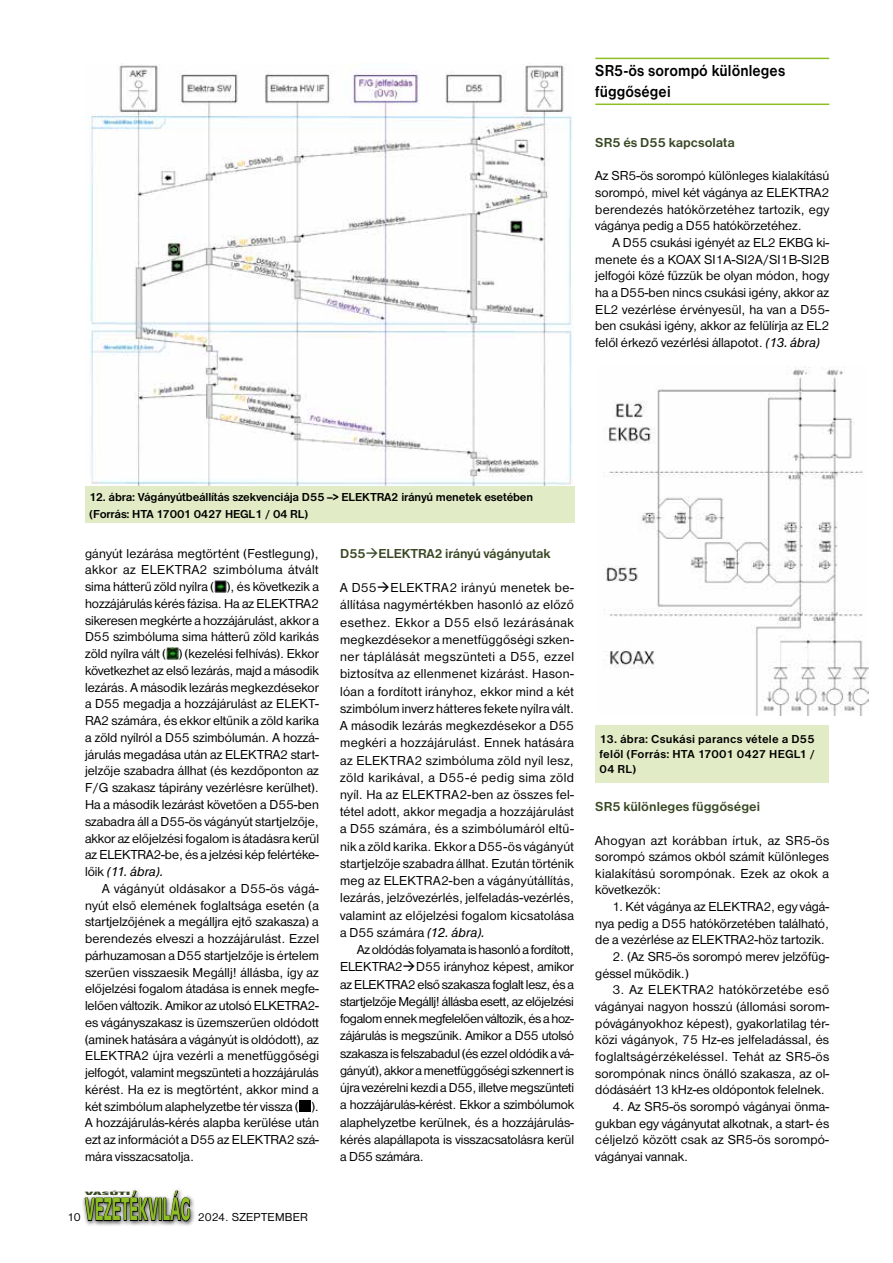
<style>
.page{position:relative;width:893px;height:1263px;background:#fff}
.page>*{position:absolute;margin:0;border:0;box-sizing:border-box;transform-origin:0 0}
.t1{font:700 30px "H Antique Olive";letter-spacing:-.005em;color:#8dbe22;scale:.5 1}
.t2{font:700 16.5px/21px "Nimbus San DEE";letter-spacing:.005em;color:#000;scale:.9 1}
.t3{font:13.5px/16.8px "Nimbus San DEE";color:#000;text-align:justify}
.t4{font:700 13.5px "Nimbus San DEE";color:#384723}
.t5{font:700 12px/15px "Nimbus San DEE";letter-spacing:-.015em;color:#000}
.t6{font:12px "Nimbus San DEE";letter-spacing:.01em;color:#000}
.t7{font:700 condensed 4.5px "H Antique Olive";color:#384723;scale:4 1}
.s1{font-style:italic}
</style>
<div class="page">
<div style="left:81px;top:1187px;width:114px;height:40px;background:#000;opacity:.75"></div>
<svg style="left:84px;top:1190px;width:107px;height:37px"></svg>
<svg style="left:215px;top:581px;width:11px;height:11px"></svg>
<svg style="left:167px;top:648px;width:11px;height:11px"></svg>
<svg style="left:300px;top:1100px;width:11px;height:11px"></svg>
<hr style="left:595px;top:58px;width:234px;height:1px;background:#8dbe22">
<hr style="left:595px;top:104px;width:234px;height:1px;background:#8dbe22">
<img style="left:85px;top:64px;width:489px;height:423px">
<div style="left:85px;top:487px;width:489px;height:36px;background:#e1ecc6"></div>
<img style="left:604px;top:366px;width:264px;height:349px">
<div style="left:595px;top:725px;width:234px;height:57px;background:#e1ecc6"></div>
<p class="t2" style="left:595px;top:60px;width:212px">SR5-ös sorompó különleges függőségei</p>
<p class="t4" style="left:595px;top:135px;width:141px">SR5 és D55 kapcsolata</p>
<p class="t3" style="left:595px;top:168px;width:235px">Az SR5-ös sorompó különleges kialakítású sorompó, mivel két vágánya az ELEKTRA2 berendezés hatókörzetéhez tartozik, egy vágánya pedig a D55 hatókörzetéhez.</p>
<p class="t3" style="left:595px;top:234px;width:235px;text-indent:17px">A D55 csukási igényét az EL2 EKBG ki&shy;menete és a KOAX SI1A-SI2A/SI1B-SI2B jelfogói közé fűzzük be olyan módon, hogy ha a D55-ben nincs csukási igény, akkor az EL2 vezérlése érvényesül, ha van a D55- ben csukási igény, akkor az felülírja az EL2 felől érkező vezérlési állapotot. <span class="s1">(13. ábra)</span></p>
<p class="t5" style="left:89px;top:489px;width:445px;line-height:16.6px">12. ábra: Vágányútbeállítás szekvenciája D55 --&gt; ELEKTRA2 irányú menetek esetében (Forrás: HTA 17001 0427 HEGL1 / 04 RL)</p>
<p class="t3" style="left:85px;top:545px;width:236px">gányút lezárása megtörtént (Festlegung), akkor az ELEKTRA2 szimbóluma átvált sima hátterű zöld nyílra ( ), és következik a hozzájárulás kérés fázisa. Ha az ELEKTRA2 sikeresen megkérte a hozzájárulást, akkor a D55 szimbóluma sima hátterű zöld karikás zöld nyílra vált ( ) (kezelési felhívás). Ekkor következhet az első lezárás, majd a második lezárás. A második lezárás megkezdésekor a D55 megadja a hozzájárulást az ELEKT-RA2 számára, és ekkor eltűnik a zöld karika a zöld nyílról a D55 szimbólumán. A hozzá&shy;járulás megadása után az ELEKTRA2 start&shy;jelzője szabadra állhat (és kezdőponton az F/G szakasz tápirány vezérlésre kerülhet).<br>Ha a második lezárást követően a D55-ben szabadra áll a D55-ös vágányút startjelzője, akkor az előjelzési fogalom is átadásra kerül az ELEKTRA2-be, és a jelzési kép felértéke&shy;lőik <span class="s1">(11. ábra).</span></p>
<p class="t3" style="left:85px;top:880px;width:236px;text-indent:17px">A vágányút oldásakor a D55-ös vágá&shy;nyút első elemének foglaltsága esetén (a startjelzőjének a megálljra ejtő szakasza) a berendezés elveszi a hozzájárulást. Ezzel párhuzamosan a D55 startjelzője is értelem szerűen visszaesik Megállj! állásba, így az előjelzési fogalom átadása is ennek megfe&shy;lelően változik. Amikor az utolsó ELKETRA2- es vágányszakasz is üzemszerűen oldódott (aminek hatására a vágányút is oldódott), az ELEKTRA2 újra vezérli a menetfüggőségi jelfogót, valamint megszünteti a hozzájárulás kérést. Ha ez is megtörtént, akkor mind a két szimbólum alaphelyzetbe tér vissza ( ).<br>A hozzájárulás-kérés alapba kerülése után ezt az információt a D55 az ELEKTRA2 szá&shy;mára visszacsatolja.</p>
<p class="t7" style="left:85px;top:1191px;width:13px">VASÚTI</p>
<h1 class="t1" style="left:85px;top:1191px;width:213px">VEZETÉKVILÁG</h1>
<p class="t6" style="left:67px;top:1210px;width:15px">10</p>
<p class="t6" style="left:198px;top:1210px;width:112px">2024. SZEPTEMBER</p>
<p class="t4" style="left:340px;top:545px;width:212px">D55 ELEKTRA2 irányú vágányutak</p>
<p class="t3" style="left:340px;top:579px;width:235px;line-height:17.2px">A D55 ELEKTRA2 irányú menetek be&shy;állítása nagymértékben hasonló az előző esethez. Ekkor a D55 első lezárásának megkezdésekor a menetfüggőségi szken&shy;ner táplálását megszünteti a D55, ezzel biztosítva az ellenmenet kizárást. Hason&shy;lóan a fordított irányhoz, ekkor mind a két szimbólum inverz hátteres fekete nyílra vált.<br>A második lezárás megkezdésekor a D55 megkéri a hozzájárulást. Ennek hatására az ELEKTRA2 szimbóluma zöld nyíl lesz, zöld karikával, a D55-é pedig sima zöld nyíl. Ha az ELEKTRA2-ben az összes fel&shy;tétel adott, akkor megadja a hozzájárulást a D55 számára, és a szimbólumáról eltű&shy;nik a zöld karika. Ekkor a D55-ös vágányút startjelzője szabadra állhat. Ezután történik meg az ELEKTRA2-ben a vágányútállítás, lezárás, jelzővezérlés, jelfeladás-vezérlés, valamint az előjelzési fogalom kicsatolása a D55 számára <span class="s1">(12. ábra).</span></p>
<p class="t3" style="left:340px;top:941px;width:236px;line-height:17.2px;text-indent:17px">Az oldódás folyamata is hasonló a fordított, ELEKTRA2 D55 irányhoz képest, amikor az ELEKTRA2 első szakasza foglalt lesz, és a startjelzője Megállj! állásba esett, az előjelzési fogalom ennek megfelelően változik, és a hoz&shy;zájárulás is megszűnik. Amikor a D55 utolsó szakasza is felszabadul (és ezzel oldódik a vá&shy;gányút), akkor a menetfüggőségi szkennert is újra vezérelni kezdi a D55, illetve megszünteti a hozzájárulás-kérést. Ekkor a szimbólumok alaphelyzetbe kerülnek, és a hozzájárulás&shy;kérés alapállapota is visszacsatolásra kerül a D55 számára.</p>
<p class="t5" style="left:600px;top:732px;width:217px;text-align:justify">13. ábra: Csukási parancs vétele a D55 felől (Forrás: HTA 17001 0427 HEGL1 / 04 RL)</p>
<p class="t4" style="left:595px;top:799px;width:166px">SR5 különleges függőségei</p>
<p class="t3" style="left:595px;top:832px;width:235px">Ahogyan azt korábban írtuk, az SR5-ös sorompó számos okból számít különleges kialakítású sorompónak. Ezek az okok a következők:</p>
<p class="t3" style="left:595px;top:898px;width:235px;text-indent:17px">1. Két vágánya az ELEKTRA2, egy vágá&shy;nya pedig a D55 hatókörzetében található, de a vezérlése az ELEKTRA2-höz tartozik.</p>
<p class="t3" style="left:595px;top:948px;width:235px;text-indent:17px">2. (Az SR5-ös sorompó merev jelzőfüg&shy;géssel működik.)</p>
<p class="t3" style="left:595px;top:982px;width:235px;text-indent:17px">3. Az ELEKTRA2 hatókörzetébe eső vágányai nagyon hosszú (állomási sorom&shy;póvágányokhoz képest), gyakorlatilag tér&shy;közi vágányok, 75 Hz-es jelfeladással, és foglaltságérzékeléssel. Tehát az SR5-ös sorompónak nincs önálló szakasza, az ol&shy;dódásáért 13 kHz-es oldópontok felelnek.</p>
<p class="t3" style="left:595px;top:1098px;width:235px;text-indent:17px">4. Az SR5-ös sorompó vágányai önma&shy;gukban egy vágányutat alkotnak, a start- és céljelző között csak az SR5-ös sorompó&shy;vágányai vannak.</p>
</div>
